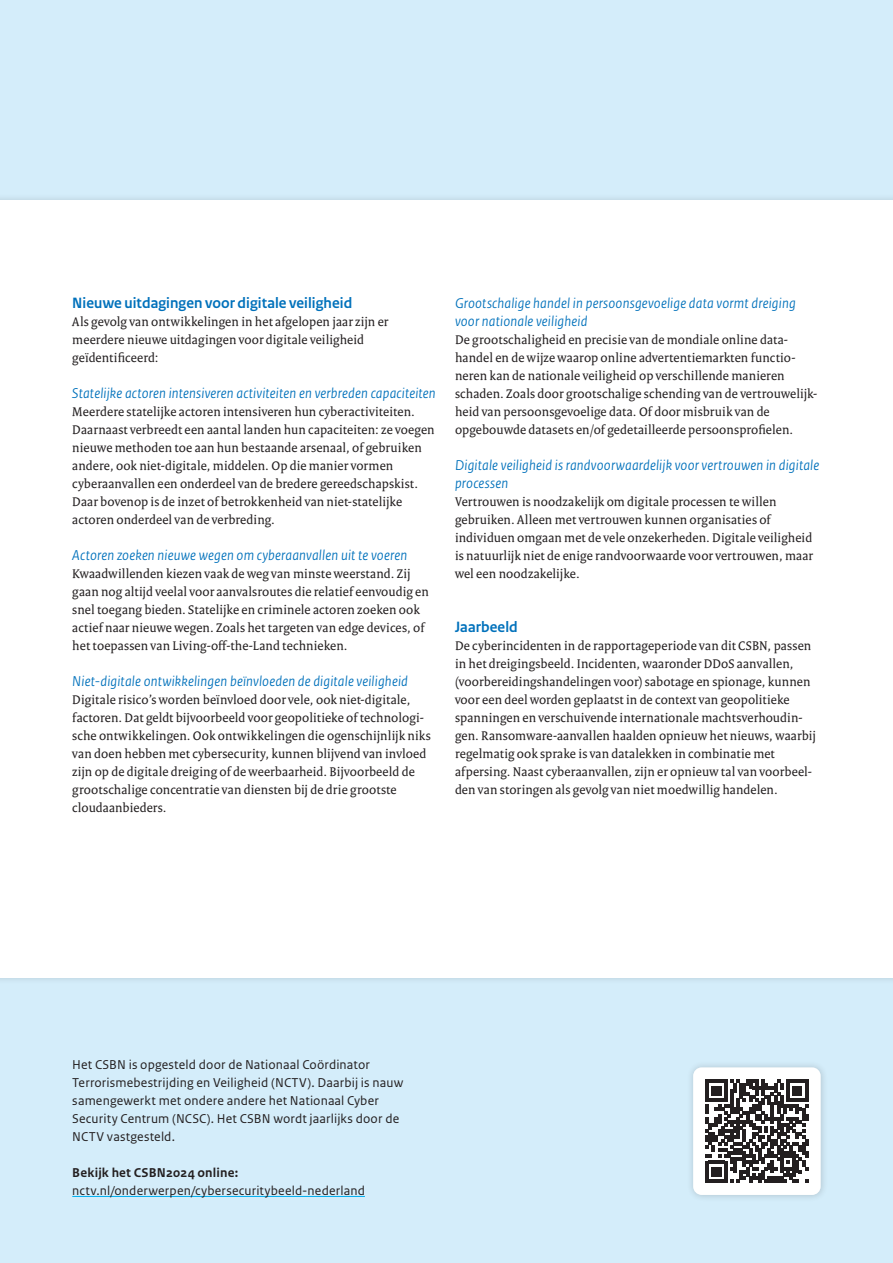
<style>
.page{position:relative;width:893px;height:1263px;background:#fff}
.page>*{position:absolute;margin:0;border:0;box-sizing:border-box;transform-origin:0 0}
.NCTV_3__TUSSENKOP_1_1_1{font:700 15.75px "Rijksoverheid Sans Heading";letter-spacing:.005em;color:#0071bb}
.NCTV_4__TUSSENKOP_2_1_1{font:italic 15px/18px "Rijksoverheid Sans Heading";letter-spacing:.015em;color:#0071bb}
.NCTV_BROOD_1_1{font:13.5px/18px "Rijksoverheid Serif";letter-spacing:.01em;color:#231f20}
.t1{font:13.5px/18px "Rijksoverheid Sans Text";letter-spacing:.01em;color:#231f20}
.s1{font-weight:700}
</style>
<div class="page">
<div style="left:0;top:977px;width:893px;height:286px;background:#d4edfa"></div>
<div style="left:0;top:0;width:893px;height:202px;background:#d4edfa"></div>
<hr style="left:72px;top:1196px;width:293px;height:1px;background:#00aeef">
<div style="left:686px;top:1060px;width:142px;height:142px;background:#231f20;opacity:.2"></div>
<div style="left:693px;top:1067px;width:128px;height:128px;background:#fff;border-radius:9px"></div>
<svg style="left:706px;top:1080px;width:102px;height:102px"></svg>
<p class="NCTV_3__TUSSENKOP_1_1_1" style="left:72px;top:294px;width:282px">Nieuwe uitdagingen voor digitale veiligheid</p>
<p class="NCTV_BROOD_1_1" style="left:72px;top:312px;width:318px">Als gevolg van ontwikkelingen in het afgelopen jaar zijn er meerdere nieuwe uitdagingen voor digitale veiligheid geïdentificeerd:</p>
<p class="NCTV_4__TUSSENKOP_2_1_1" style="left:72px;top:384px;width:365px">Statelijke actoren intensiveren activiteiten en verbreden capaciteiten</p>
<p class="NCTV_BROOD_1_1" style="left:72px;top:402px;width:364px">Meerdere statelijke actoren intensiveren hun cyberactiviteiten.<br>Daarnaast verbreedt een aantal landen hun capaciteiten: ze voegen nieuwe methoden toe aan hun bestaande arsenaal, of gebruiken andere, ook niet-digitale, middelen. Op die manier vormen cyberaanvallen een onderdeel van de bredere gereedschapskist.<br>Daar bovenop is de inzet of betrokkenheid van niet-statelijke actoren onderdeel van de verbreding.</p>
<p class="NCTV_4__TUSSENKOP_2_1_1" style="left:72px;top:546px;width:336px">Actoren zoeken nieuwe wegen om cyberaanvallen uit te voeren</p>
<p class="NCTV_BROOD_1_1" style="left:72px;top:564px;width:358px">Kwaadwillenden kiezen vaak de weg van minste weerstand. Zij gaan nog altijd veelal voor aanvalsroutes die relatief eenvoudig en snel toegang bieden. Statelijke en criminele actoren zoeken ook actief naar nieuwe wegen. Zoals het targeten van edge devices, of het toepassen van Living-off-the-Land technieken.</p>
<p class="NCTV_4__TUSSENKOP_2_1_1" style="left:72px;top:672px;width:337px">Niet-digitale ontwikkelingen beïnvloeden de digitale veiligheid</p>
<p class="NCTV_BROOD_1_1" style="left:72px;top:690px;width:360px">Digitale risico’s worden beïnvloed door vele, ook niet-digitale, factoren. Dat geldt bijvoorbeeld voor geopolitieke of technologi&shy;sche ontwikkelingen. Ook ontwikkelingen die ogenschijnlijk niks van doen hebben met cybersecurity, kunnen blijvend van invloed zijn op de digitale dreiging of de weerbaarheid. Bijvoorbeeld de grootschalige concentratie van diensten bij de drie grootste cloudaanbieders.</p>
<p class="NCTV_4__TUSSENKOP_2_1_1" style="left:455px;top:294px;width:342px">Grootschalige handel in persoonsgevoelige data vormt dreiging voor nationale veiligheid</p>
<p class="NCTV_BROOD_1_1" style="left:455px;top:330px;width:364px">De grootschaligheid en precisie van de mondiale online data&shy;handel en de wijze waarop online advertentiemarkten functio&shy;neren kan de nationale veiligheid op verschillende manieren schaden. Zoals door grootschalige schending van de vertrouwelijk&shy;heid van persoonsgevoelige data. Of door misbruik van de opgebouwde datasets en/of gedetailleerde persoonsprofielen.</p>
<p class="NCTV_4__TUSSENKOP_2_1_1" style="left:455px;top:456px;width:366px">Digitale veiligheid is randvoorwaardelijk voor vertrouwen in digitale processen</p>
<p class="NCTV_BROOD_1_1" style="left:455px;top:492px;width:360px">Vertrouwen is noodzakelijk om digitale processen te willen gebruiken. Alleen met vertrouwen kunnen organisaties of individuen omgaan met de vele onzekerheden. Digitale veiligheid is natuurlijk niet de enige randvoorwaarde voor vertrouwen, maar wel een noodzakelijke.</p>
<p class="NCTV_3__TUSSENKOP_1_1_1" style="left:455px;top:618px;width:64px">Jaarbeeld</p>
<p class="NCTV_BROOD_1_1" style="left:455px;top:636px;width:362px">De cyberincidenten in de rapportageperiode van dit CSBN, passen in het dreigingsbeeld. Incidenten, waaronder DDoS aanvallen, (voorbereidingshandelingen voor) sabotage en spionage, kunnen voor een deel worden geplaatst in de context van geopolitieke spanningen en verschuivende internationale machtsverhoudin&shy;gen. Ransomware-aanvallen haalden opnieuw het nieuws, waarbij regelmatig ook sprake is van datalekken in combinatie met afpersing. Naast cyberaanvallen, zijn er opnieuw tal van voorbeel&shy;den van storingen als gevolg van niet moedwillig handelen.</p>
<p class="t1" style="left:72px;top:1056px;width:333px">Het CSBN is opgesteld door de Nationaal Coördinator Terrorismebestrijding en Veiligheid (NCTV). Daarbij is nauw samengewerkt met ondere andere het Nationaal Cyber Security Centrum (NCSC). Het CSBN wordt jaarlijks door de NCTV vastgesteld.</p>
<p class="t1" style="left:72px;top:1164px;width:294px"><span class="s1">Bekijk het CSBN2024 online: </span>nctv.nl/onderwerpen/cybersecuritybeeld-nederland</p>
</div>
